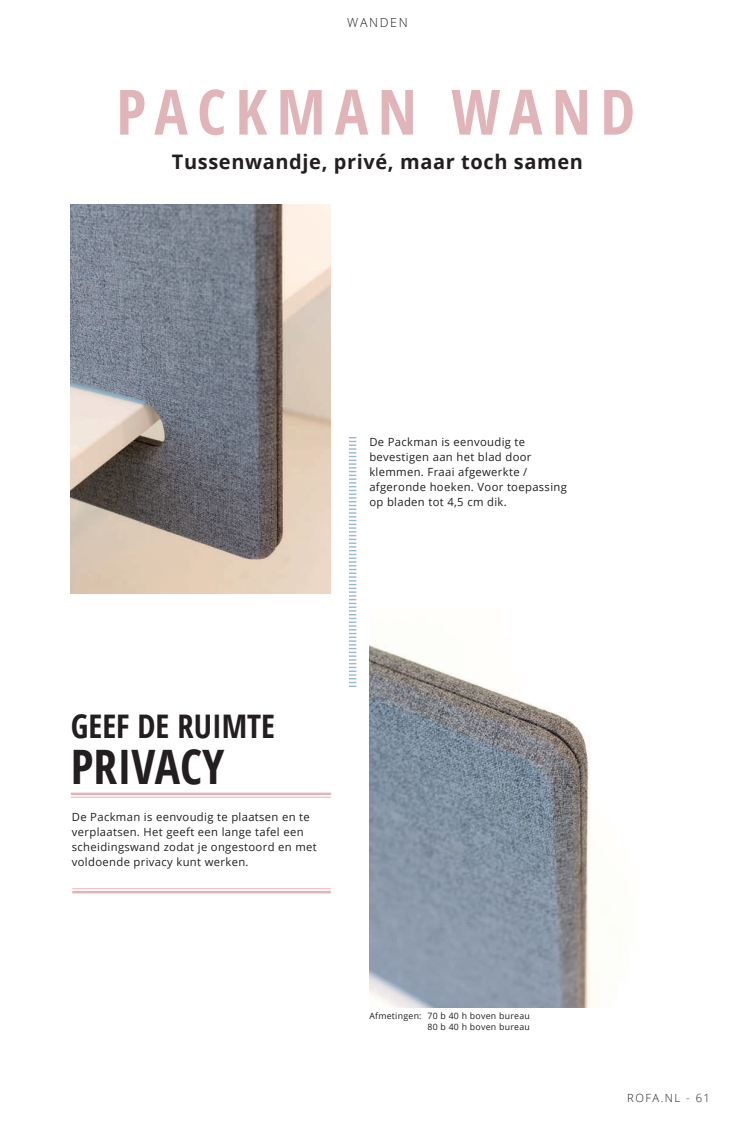
<style>
.page{position:relative;width:755px;height:1124px;background:#fff}
.page>*{position:absolute;margin:0;border:0;box-sizing:border-box;transform-origin:0 0}
.t1{font:700 62.5px "Open Sans Condensed";letter-spacing:.15em;color:#e1b4b9}
.t2{font:700 47.5px "Open Sans Condensed";color:#231f20}
.t3{font:700 32.5px "Open Sans Condensed";color:#231f20}
.t4{font:700 20px "Open Sans";letter-spacing:.03em;color:#231f20}
.t5{font:300 12.5px "Open Sans";letter-spacing:.13em;color:#231f20}
.t6{font:11.25px/15px "Open Sans";letter-spacing:.03em;color:#231f20}
.t7{font:300 11.25px "Open Sans";letter-spacing:.13em;color:#231f20}
.t8{font:8.75px/10.5px "Open Sans";letter-spacing:.03em;color:#231f20;text-align:right}
.s1{font-size:32.38px}
</style>
<div class="page">
<img style="left:71px;top:204px;width:260px;height:389px">
<img style="left:369px;top:644px;width:221px;height:363px">
<svg style="left:349px;top:437px;width:7px;height:250px"></svg>
<hr style="left:71px;top:792px;width:260px;height:3px;background:#e1b4b9">
<hr style="left:71px;top:796px;width:260px;height:1px;background:#e1b4b9">
<hr style="left:72px;top:888px;width:259px;height:1px;background:#e1b4b9">
<hr style="left:72px;top:890px;width:259px;height:3px;background:#e1b4b9">
<p class="t5" style="left:347px;top:14px;width:62px">WANDEN</p>
<h1 class="t1" style="left:116px;top:68px;width:520px">PACKMAN WAND</h1>
<h3 class="t4" style="left:172px;top:147px;width:412px">Tussenwandje, privé, maar toch samen</h3>
<p class="t6" style="left:369px;top:433px;width:199px">De Packman is eenvoudig te bevestigen aan het blad door klemmen. Fraai afgewerkte / afgeronde hoeken. Voor toepassing op bladen tot 4,5 cm dik.</p>
<h3 class="t3" style="left:71px;top:703px;width:206px">GEEF DE RUIM<span class="s1">TE</span></h3>
<h2 class="t2" style="left:71px;top:733px;width:155px">PRIVACY</h2>
<p class="t6" style="left:72px;top:808px;width:246px">De Packman is eenvoudig te plaatsen en te verplaatsen. Het geeft een lange tafel een scheidingswand zodat je ongestoord en met voldoende privacy kunt werken.</p>
<p class="t8" style="left:369px;top:1010px;width:162px">Afmetingen: 70 b 40 h boven bureau<br>80 b 40 h boven bureau</p>
<p class="t7" style="left:627px;top:1089px;width:84px">ROFA.NL - 61</p>
</div>
